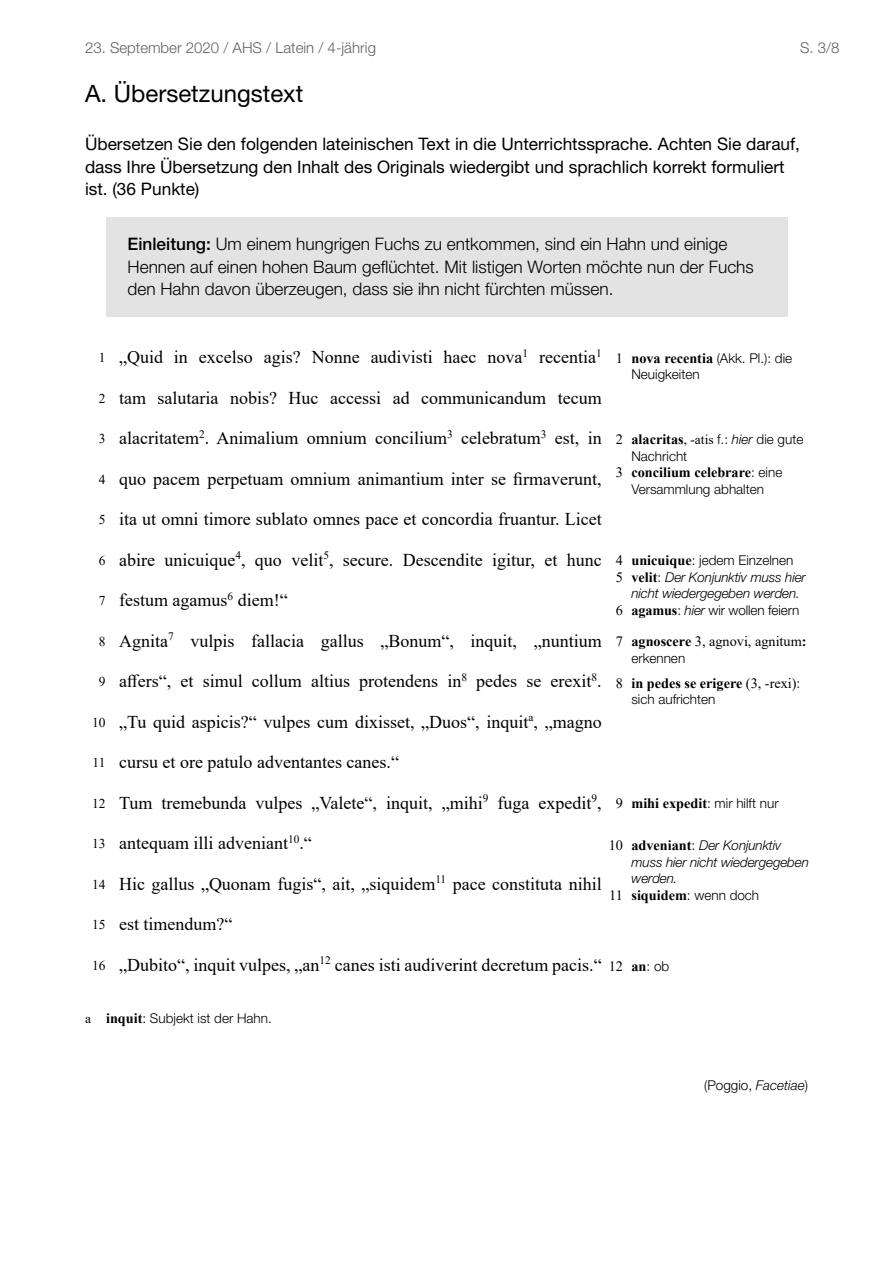
<style>
.page{position:relative;width:893px;height:1263px;background:#fff}
.page>*{position:absolute;margin:0;border:0;box-sizing:border-box;transform-origin:0 0}
.t1{font:24px "Helvetica Neue LT Std";color:#000}
.t2{font:18px "Times New Roman";color:#000}
.t3{font:300 17.25px/22.5px "Helvetica Neue LT Pro";color:#000}
.t4{font:17.25px/22.5px "Helvetica Neue LT Pro";color:#000}
.t5{font:300 15px "Helvetica Neue LT Std";color:#626262}
.t6{font:700 14.25px "Times New Roman";color:#000}
.t7{font:14.25px "Times New Roman";color:#000}
.t8{font:300 13.5px/16.5px "Helvetica Neue LT Pro";color:#000}
.t9{font:italic 300 13.5px "Helvetica Neue LT Pro";letter-spacing:-.01em;color:#000}
.t10{font:13.5px "Times New Roman";color:#000}
.t11{font:300 13.5px "Helvetica Neue LT Std";color:#000}
.s1{font-weight:500}
.s2{font-family:"Times New Roman";font-weight:400;font-size:14.25px}
.s3{font-family:"Times New Roman";font-weight:700;font-size:14.25px}
.s4{font-family:"Times New Roman";font-weight:400}
.s5{font-style:italic}
.s6{font-weight:400}
.s7{font-family:"Helvetica Neue LT Pro";font-weight:300;font-size:13.5px}
.s8{font-family:"Times New Roman";font-weight:400;font-style:normal;font-size:14.25px}
.s9{font-family:"Times New Roman";font-weight:700;font-style:normal;font-size:14.25px}
.s10{font-style:normal}
.s11{font-weight:700}
.s12{font-family:"Helvetica Neue LT Pro";font-style:italic}
</style>
<div class="page">
<div style="left:106px;top:217px;width:682px;height:100px;background:#e3e3e3"></div>
<p class="t5" style="left:85px;top:39px;width:292px">23. September 2020 / AHS / Latein / 4-jährig</p>
<p class="t5" style="left:800px;top:39px;width:41px">S. 3/8</p>
<h1 class="t1" style="left:85px;top:79px;width:220px">A. Übersetzungstext</h1>
<p class="t4" style="left:85px;top:132px;width:716px">Übersetzen Sie den folgenden lateinischen Text in die Unterrichtssprache. Achten Sie darauf, dass Ihre Übersetzung den Inhalt des Originals wiedergibt und sprachlich korrekt formuliert ist. (36 Punkte)</p>
<p class="t3" style="left:128px;top:233px;width:628px"><span class="s1">Einleitung:</span> Um einem hungrigen Fuchs zu entkommen, sind ein Hahn und einige<br>Hennen auf einen hohen Baum geflüchtet. Mit listigen Worten möchte nun der Fuchs den Hahn davon überzeugen, dass sie ihn nicht fürchten müssen.</p>
<p class="t10" style="left:99px;top:348px;width:8px">1</p>
<p class="t10" style="left:99px;top:389px;width:8px">2</p>
<p class="t10" style="left:99px;top:429px;width:8px">3</p>
<p class="t10" style="left:99px;top:470px;width:8px">4</p>
<p class="t10" style="left:99px;top:510px;width:8px">5</p>
<p class="t10" style="left:99px;top:551px;width:8px">6</p>
<p class="t10" style="left:99px;top:591px;width:8px">7</p>
<p class="t10" style="left:99px;top:632px;width:8px">8</p>
<p class="t10" style="left:99px;top:672px;width:8px">9</p>
<p class="t10" style="left:92px;top:713px;width:15px">10</p>
<p class="t10" style="left:93px;top:753px;width:15px">11</p>
<p class="t10" style="left:92px;top:794px;width:15px">12</p>
<p class="t10" style="left:92px;top:834px;width:15px">13</p>
<p class="t10" style="left:92px;top:875px;width:15px">14</p>
<p class="t10" style="left:92px;top:915px;width:15px">15</p>
<p class="t10" style="left:92px;top:956px;width:15px">16</p>
<p class="t2" style="left:119px;top:344px;width:484px">„Quid in excelso agis? Nonne audivisti haec nova<sup>1</sup> recentia<sup>1</sup></p>
<p class="t2" style="left:119px;top:385px;width:484px">tam salutaria nobis? Huc accessi ad communicandum tecum</p>
<p class="t2" style="left:119px;top:425px;width:484px">alacritatem<sup>2</sup>. Animalium omnium concilium<sup>3</sup> celebratum<sup>3</sup> est, in</p>
<p class="t2" style="left:119px;top:466px;width:484px">quo pacem perpetuam omnium animantium inter se firmaverunt,</p>
<p class="t2" style="left:119px;top:506px;width:484px">ita ut omni timore sublato omnes pace et concordia fruantur. Licet</p>
<p class="t2" style="left:119px;top:547px;width:484px">abire unicuique<sup>4</sup>, quo velit<sup>5</sup>, secure. Descendite igitur, et hunc</p>
<p class="t2" style="left:119px;top:587px;width:170px">festum agamus<sup>6</sup> diem!“</p>
<p class="t2" style="left:119px;top:628px;width:484px">Agnita<sup>7</sup> vulpis fallacia gallus „Bonum“, inquit, „nuntium</p>
<p class="t2" style="left:119px;top:668px;width:484px">affers“, et simul collum altius protendens in<sup>8</sup> pedes se erexit<sup>8</sup>.</p>
<p class="t2" style="left:119px;top:709px;width:484px">„Tu quid aspicis?“ vulpes cum dixisset, „Duos“, inquit<sup>a</sup>, „magno</p>
<p class="t2" style="left:119px;top:749px;width:281px">cursu et ore patulo adventantes canes.“</p>
<p class="t2" style="left:119px;top:790px;width:484px">Tum tremebunda vulpes „Valete“, inquit, „mihi<sup>9</sup> fuga expedit<sup>9</sup>,</p>
<p class="t2" style="left:119px;top:830px;width:194px">antequam illi adveniant<sup>10</sup>.“</p>
<p class="t2" style="left:119px;top:871px;width:484px">Hic gallus „Quonam fugis“, ait, „siquidem<sup>11</sup> pace constituta nihil</p>
<p class="t2" style="left:119px;top:911px;width:115px">est timendum?“</p>
<p class="t2" style="left:119px;top:952px;width:484px">„Dubito“, inquit vulpes, „an<sup>12</sup> canes isti audiverint decretum pacis.“</p>
<p class="t8" style="left:631px;top:349px;width:162px;text-indent:-16px"><span class="s2">1</span> <span class="s3">nova recentia</span> (Akk. Pl.): die<br>Neuigkeiten</p>
<p class="t8" style="left:631px;top:431px;width:173px;text-indent:-16px"><span class="s2">2</span> <span class="s3">alacritas</span><span class="s4">, -atis</span> f.: <span class="s5">hier</span> die gute<br>Nachricht</p>
<p class="t6" style="left:616px;top:462px;width:168px"><span class="s6">3</span> concilium celebrare<span class="s7">: eine</span></p>
<p class="t8" style="left:631px;top:480px;width:134px">Versammlung abhalten</p>
<p class="t8" style="left:616px;top:552px;width:179px"><span class="s2">4</span> <span class="s3">unicuique</span>: jedem Einzelnen</p>
<p class="t9" style="left:616px;top:569px;width:192px"><span class="s8">5</span> <span class="s9">velit</span><span class="s10">:</span> Der Konjunktiv muss hier</p>
<p class="t9" style="left:631px;top:585px;width:170px">nicht wiedergegeben werden.</p>
<p class="t8" style="left:616px;top:601px;width:185px"><span class="s2">6</span> <span class="s3">agamus</span>: <span class="s5">hier</span> wir wollen feiern</p>
<p class="t7" style="left:616px;top:631px;width:192px">7 <span class="s11">agnoscere</span> 3, agnovi, agnitum<span class="s11">:</span></p>
<p class="t8" style="left:631px;top:649px;width:55px">erkennen</p>
<p class="t6" style="left:616px;top:673px;width:186px"><span class="s6">8</span> in pedes se erigere <span class="s6">(3, -rexi)</span><span class="s7">:</span></p>
<p class="t8" style="left:631px;top:691px;width:86px">sich aufrichten</p>
<p class="t8" style="left:616px;top:795px;width:164px"><span class="s2">9</span> <span class="s3">mihi expedit</span>: mir hilft nur</p>
<p class="t9" style="left:609px;top:837px;width:174px"><span class="s8">10</span> <span class="s9">adveniant</span><span class="s10">:</span> Der Konjunktiv</p>
<p class="t9" style="left:631px;top:853px;width:179px">muss hier nicht wiedergegeben</p>
<p class="t9" style="left:631px;top:870px;width:48px">werden.</p>
<p class="t8" style="left:609px;top:886px;width:151px"><span class="s2">11</span> <span class="s3">siquidem</span>: wenn doch</p>
<p class="t8" style="left:609px;top:958px;width:62px"><span class="s2">12</span> <span class="s3">an</span>: ob</p>
<p class="t8" style="left:85px;top:1009px;width:188px"><span class="s4">a</span> <span class="s3">inquit</span>: Subjekt ist der Hahn.</p>
<p class="t11" style="left:704px;top:1077px;width:105px">(Poggio, <span class="s12">Facetiae</span>)</p>
</div>
